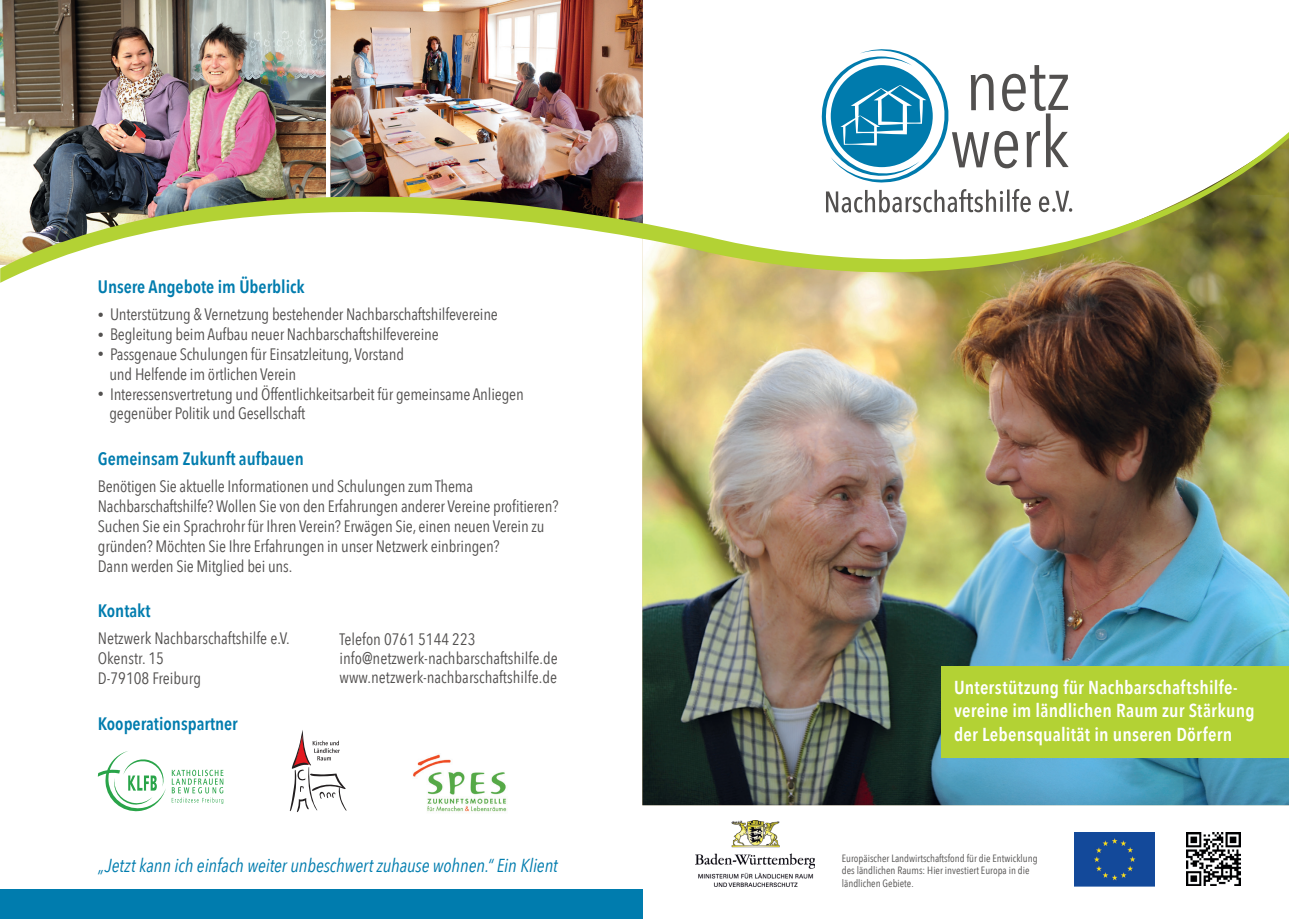
<style>
.page{position:relative;width:1289px;height:919px;background:#fff}
.page>*{position:absolute;margin:0;border:0;box-sizing:border-box;transform-origin:0 0}
.t1{font:600 18.75px/23.7px "Avenir Next Condensed";letter-spacing:.01em;color:#fff}
.t2{font:italic 18.75px "Avenir Next Condensed";letter-spacing:-.005em;color:#007cae}
.t3{font:600 18px "Avenir Next Condensed";color:#007cae}
.t4{font:16.5px/19.8px "Avenir Next Condensed";letter-spacing:-.01em;color:#52504f}
.t5{font:10.5px/12.6px "Avenir Next Condensed";color:#52504f}
.s1{font-size:12px}
</style>
<div class="page">
<img style="left:0;top:0;width:331px;height:130px">
<img style="left:331px;top:0;width:312px;height:130px">
<img style="left:642px;top:334px;width:646px;height:471px">
<svg style="left:821px;top:49px;width:247px;height:81px"></svg>
<div style="left:1074px;top:832px;width:80px;height:53px;background:#13499a"></div>
<div style="left:1070px;top:827px;width:89px;height:60px;border:1px solid #fff"></div>
<img style="left:695px;top:820px;width:119px;height:66px">
<img style="left:1186px;top:832px;width:54px;height:53px">
<div style="left:941px;top:665px;width:347px;height:92px;background:#b3d234"></div>
<div style="left:0;top:889px;width:642px;height:29px;background:#007cae"></div>
<svg style="left:98px;top:751px;width:68px;height:60px"></svg>
<svg style="left:172px;top:769px;width:51px;height:34px"></svg>
<img style="left:413px;top:754px;width:94px;height:58px">
<svg style="left:290px;top:730px;width:56px;height:82px"></svg>
<hr style="left:326px;top:0;width:4px;height:203px;background:#fff">
<img style="left:0;top:130px;width:1288px;height:204px">
<p class="t3" style="left:98px;top:271px;width:208px">Unsere Angebote im Überblick</p>
<p class="t4" style="left:98px;top:304px;width:401px"><span class="s1">•</span> Unterstützung &amp; Vernetzung bestehender Nachbarschaftshilfevereine</p>
<p class="t4" style="left:98px;top:323px;width:342px"><span class="s1">•</span> Begleitung beim Aufbau neuer Nachbarschaftshilfevereine</p>
<p class="t4" style="left:109px;top:343px;width:296px;text-indent:-12px"><span class="s1">•</span> Passgenaue Schulungen für Einsatzleitung, Vorstand und Helfende im örtlichen Verein</p>
<p class="t4" style="left:109px;top:383px;width:416px;text-indent:-12px"><span class="s1">•</span> Interessensvertretung und Öffentlichkeitsarbeit für gemeinsame Anliegen gegenüber Politik und Gesellschaft</p>
<p class="t3" style="left:98px;top:443px;width:207px">Gemeinsam Zukunft aufbauen</p>
<p class="t4" style="left:98px;top:476px;width:462px">Benötigen Sie aktuelle Informationen und Schulungen zum Thema Nachbarschaftshilfe? Wollen Sie von den Erfahrungen anderer Vereine profitieren?<br>Suchen Sie ein Sprachrohr für Ihren Verein? Erwägen Sie, einen neuen Verein zu gründen? Möchten Sie Ihre Erfahrungen in unser Netzwerk einbringen?<br>Dann werden Sie Mitglied bei uns.</p>
<p class="t3" style="left:98px;top:595px;width:54px">Kontakt</p>
<p class="t4" style="left:98px;top:628px;width:193px">Netzwerk Nachbarschaftshilfe e.V.<br>Okenstr. 15<br>D-79108 Freiburg</p>
<p class="t3" style="left:98px;top:707px;width:141px">Kooperationspartner</p>
<p class="t4" style="left:339px;top:628px;width:220px;line-height:19px">Telefon 0761 5144 223 info@netzwerk-nachbarschaftshilfe.de www.netzwerk-nachbarschaftshilfe.de</p>
<p class="t2" style="left:98px;top:853px;width:461px">„Jetzt kann ich einfach weiter unbeschwert zuhause wohnen.“ Ein Klient</p>
<p class="t1" style="left:954px;top:674px;width:302px">Unterstützung für Nachbarschaftshilfe&shy;vereine im ländlichen Raum zur Stärkung der Lebensqualität in unseren Dörfern</p>
<p class="t5" style="left:841px;top:851px;width:197px">Europäischer Landwirtschaftsfond für die Entwicklung des ländlichen Raums: Hier investiert Europa in die ländlichen Gebiete.</p>
</div>
